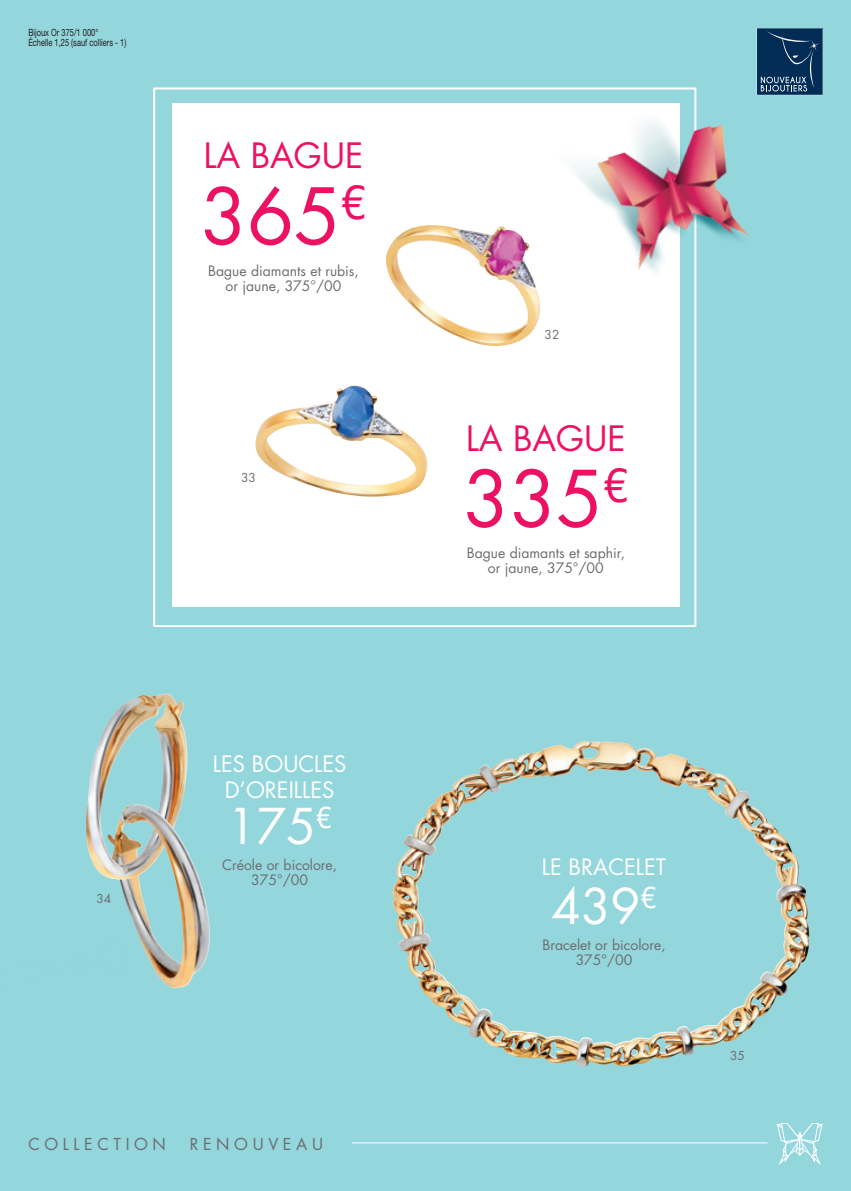
<style>
.page{position:relative;width:851px;height:1191px;background:#fff}
.page>*{position:absolute;margin:0;border:0;box-sizing:border-box;transform-origin:0 0}
.t1{font:75.8px "Futura Std";color:#ec1163}
.t2{font:48px "Futura Std";color:#fff}
.t3{font:34px "Futura Std";color:#ec1163}
.t4{font:22px/26.4px "Futura Std";color:#fff;text-align:center}
.t5{font:16px "Futura Std";letter-spacing:.29em;color:#6c6d70}
.t6{font:14px/15px "Futura Std";color:#6c6d70;text-align:center}
.t7{font:12px "Futura Std";color:#6c6d70}
.t8{font:10px/10px "Helvetica Neue LT Std";color:#231f20;scale:.75 1}
</style>
<div class="page">
<div style="left:0;top:0;width:850px;height:1191px;background:#93d6dc"></div>
<img style="left:392px;top:742px;width:418px;height:325px">
<div style="left:171px;top:103px;width:508px;height:504px;background:#fff"></div>
<img style="left:530px;top:87px;width:255px;height:230px">
<svg style="left:756px;top:28px;width:66px;height:67px;background:#184065"></svg>
<img style="left:385px;top:225px;width:157px;height:121px">
<img style="left:255px;top:386px;width:173px;height:111px">
<img style="left:85px;top:693px;width:103px;height:150px">
<img style="left:107px;top:804px;width:103px;height:185px">
<img style="left:87px;top:843px;width:71px;height:37px">
<svg style="left:776px;top:1123px;width:47px;height:42px"></svg>
<hr style="left:351px;top:1142px;width:416px;height:1px;background:#fff">
<p class="t8" style="left:28px;top:27px;width:132px">Bijoux Or 375/1 000°<br>Échelle 1,25 (sauf colliers - 1)</p>
<h3 class="t3" style="left:204px;top:134px;width:161px">LA BAGUE</h3>
<h1 class="t1" style="left:200px;top:168px;width:167px">365<sup>€</sup></h1>
<p class="t6" style="left:208px;top:263px;width:152px">Bague diamants et rubis, or jaune, 375°/00</p>
<p class="t7" style="left:241px;top:470px;width:16px">33</p>
<p class="t7" style="left:96px;top:891px;width:16px">34</p>
<h3 class="t4" style="left:213px;top:750px;width:135px">LES BOUCLES<br>D’OREILLES</h3>
<h2 class="t2" style="left:227px;top:796px;width:106px">175<sup>€</sup></h2>
<p class="t6" style="left:222px;top:858px;width:117px">Créole or bicolore,<br>375°/00</p>
<p class="t5" style="left:28px;top:1133px;width:139px">COLLECTION</p>
<p class="t5" style="left:190px;top:1133px;width:135px">RENOUVEAU</p>
<p class="t7" style="left:544px;top:327px;width:16px">32</p>
<h3 class="t3" style="left:466px;top:416px;width:161px">LA BAGUE</h3>
<h1 class="t1" style="left:463px;top:450px;width:167px">335<sup>€</sup></h1>
<p class="t6" style="left:466px;top:546px;width:160px">Bague diamants et saphir, or jaune, 375°/00</p>
<h3 class="t4" style="left:541px;top:854px;width:126px">LE BRACELET</h3>
<h2 class="t2" style="left:551px;top:875px;width:106px">439<sup>€</sup></h2>
<p class="t6" style="left:542px;top:937px;width:125px">Bracelet or bicolore,<br>375°/00</p>
<p class="t7" style="left:730px;top:1047px;width:16px">35</p>
</div>
